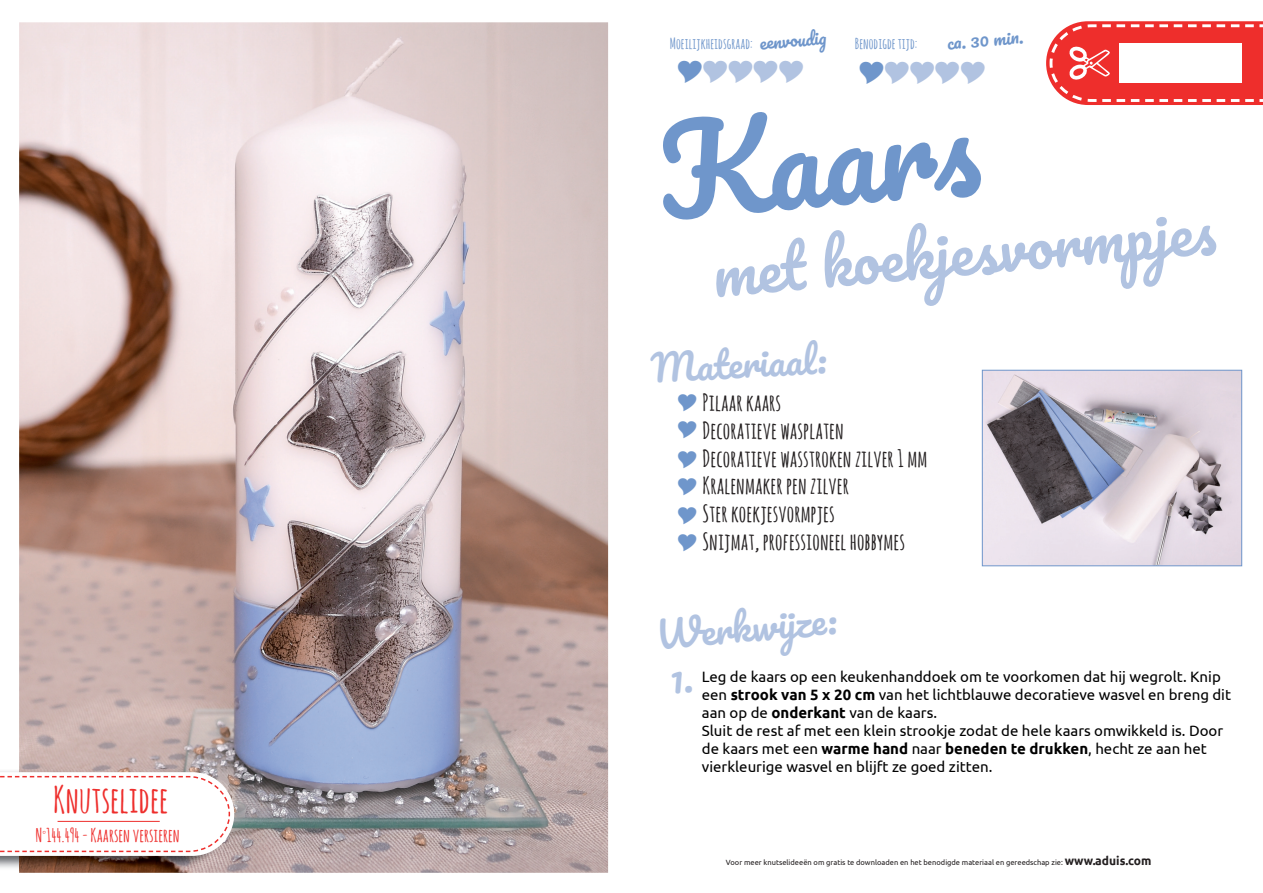
<style>
.page{position:relative;width:1263px;height:893px;background:#fff}
.page>*{position:absolute;margin:0;border:0;box-sizing:border-box;transform-origin:0 0}
.t1{font:118.5px "Pacifico";color:#6f96cb}
.t2{font:60px "Pacifico";color:#b1c3e1}
.t3{font:36.75px "Pacifico";color:#b1c3e1}
.t4{font:700 36.45px "Amatic SC";color:#ee2e2c}
.t5{font:700 23.25px/27.9px "Amatic SC";color:#231f20}
.t6{font:700 18.45px "Amatic SC";color:#ee2e2c}
.t7{font:17.25px "Pacifico";color:#6f96cb}
.t8{font:15px/18px "Ubuntu";color:#000}
.t9{font:700 15px "Amatic SC";color:#6f96cb}
.t10{font:7.5px "Ubuntu";color:#231f20}
.s1{font-weight:700}
.s2{font-weight:700;font-size:12px}
</style>
<div class="page">
<img style="left:19px;top:22px;width:589px;height:851px">
<svg style="left:1046px;top:21px;width:217px;height:84px"></svg>
<img style="left:0;top:769px;width:229px;height:101px">
<svg style="left:0;top:772px;width:234px;height:84px"></svg>
<hr style="left:58px;top:821px;width:102px;height:1px;background:#ee2e2c">
<img style="left:984px;top:372px;width:256px;height:192px">
<div style="left:982px;top:370px;width:260px;height:196px;border:1px solid #6f96cb"></div>
<h3 class="t4" style="left:53px;top:773px;width:117px">Knutselidee</h3>
<p class="t6" style="left:35px;top:822px;width:146px">N<sup>°</sup>144.494 - Kaarsen versieren</p>
<p class="t9" style="left:670px;top:33px;width:84px">Moeilijkheidsgraad:</p>
<p class="t7" style="left:759px;top:34px;width:68px;rotate:-5deg">eenvoudig</p>
<p class="t9" style="left:855px;top:33px;width:64px">Benodigde tijd:</p>
<p class="t7" style="left:946px;top:34px;width:78px;rotate:-5deg">ca. 30 min.</p>
<h1 class="t1" style="left:652px;top:111px;width:328px;rotate:-5deg">Kaars</h1>
<h2 class="t2" style="left:709px;top:242px;width:508px;rotate:-5deg">met koekjesvormpjes</h2>
<h3 class="t3" style="left:650px;top:349px;width:177px;rotate:-3deg">Materiaal:</h3>
<h3 class="t5" style="left:703px;top:387px;width:226px">Pilaar kaars<br>Decoratieve wasplaten<br>Decoratieve wasstroken zilver 1 mm<br>Kralenmaker pen zilver<br>Ster koekjesvormpjes<br>Snijmat, professioneel hobbymes</h3>
<h3 class="t3" style="left:655px;top:616px;width:182px;rotate:-5deg">Werkwijze:</h3>
<p class="t8" style="left:702px;top:667px;width:531px">Leg de kaars op een keukenhanddoek om te voorkomen dat hij wegrolt. Knip een <span class="s1">strook van 5 x 20 cm</span> van het lichtblauwe decoratieve wasvel en breng dit aan op de <span class="s1">onderkant</span> van de kaars.<br>Sluit de rest af met een klein strookje zodat de hele kaars omwikkeld is. Door de kaars met een <span class="s1">warme hand</span> naar <span class="s1">beneden te drukken</span>, hecht ze aan het vierkleurige wasvel en blijft ze goed zitten.</p>
<p class="t10" style="left:726px;top:858px;width:427px">Voor meer knutselideeën om gratis te downloaden en het benodigde materiaal en gereedschap zie: <span class="s2">www.aduis.com</span></p>
</div>
